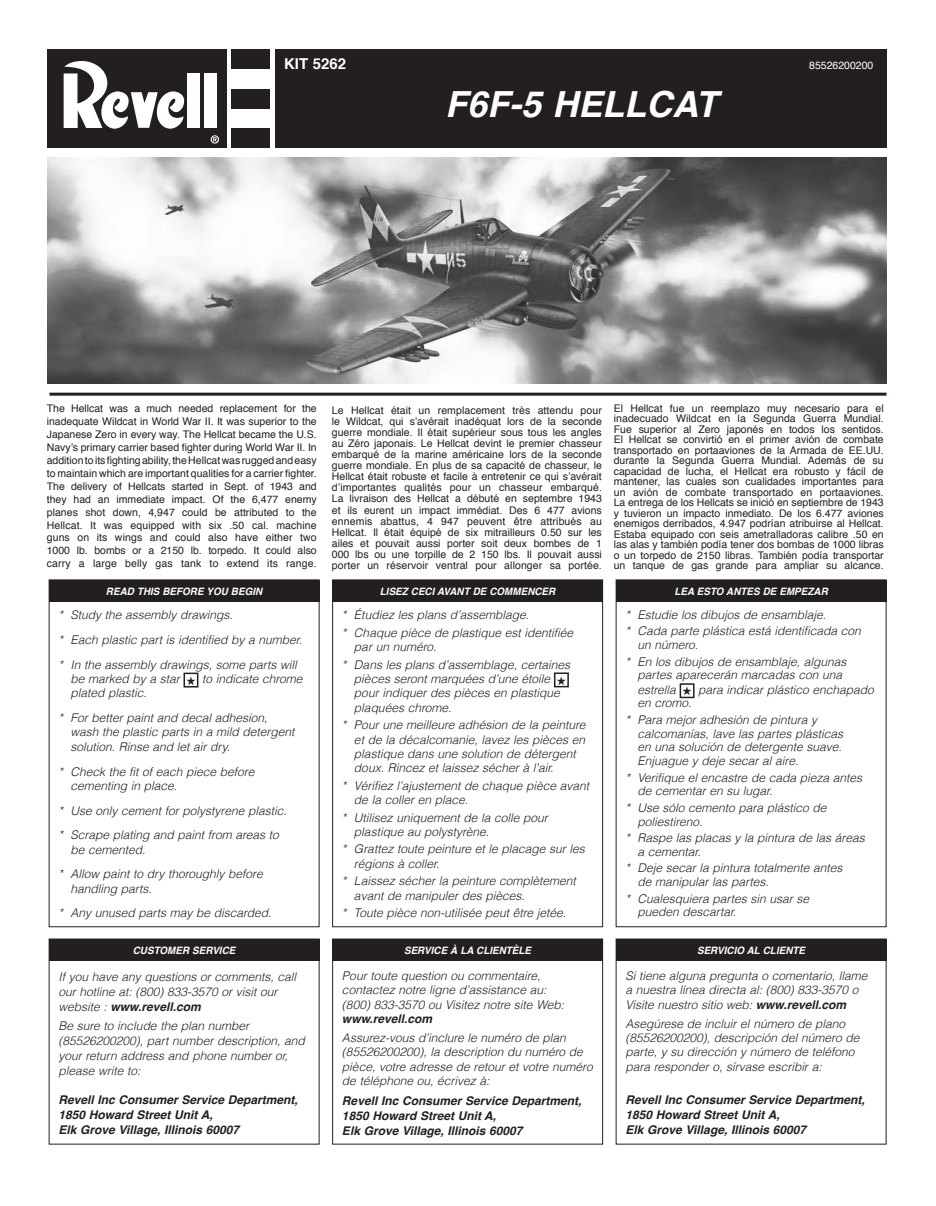
<style>
.page{position:relative;width:936px;height:1206px;background:#fff}
.page>*{position:absolute;margin:0;border:0;box-sizing:border-box;transform-origin:0 0}
.t1{font:italic 700 36px "Helvetica";color:#fff}
.t2{font:700 15px "Helvetica";color:#fff}
.t3{font:italic 300 12px/14.4px "Helvetica";color:#231f20}
.t4{font:italic 700 12px/15px "Helvetica";color:#231f20}
.t5{font:10.5px/10.5px "Helvetica";letter-spacing:.01em;color:#231f20;text-align:justify}
.t6{font:10.5px "Helvetica";color:#fff}
.t7{font:italic 700 10.2px "Helvetica";color:#fff}
.s1{font-weight:700}
</style>
<div class="page">
<img style="left:48px;top:158px;width:838px;height:225px">
<div style="left:47px;top:50px;width:180px;height:98px;background:#231f20"></div>
<div style="left:231px;top:50px;width:38px;height:19px;background:#231f20"></div>
<div style="left:231px;top:89px;width:38px;height:20px;background:#231f20"></div>
<div style="left:231px;top:129px;width:38px;height:19px;background:#231f20"></div>
<div style="left:187px;top:73px;width:12px;height:54px;background:#fff"></div>
<div style="left:204px;top:73px;width:12px;height:54px;background:#fff"></div>
<svg style="left:211px;top:135px;width:8px;height:9px"></svg>
<svg style="left:64px;top:61px;width:120px;height:68px"></svg>
<div style="left:275px;top:50px;width:611px;height:98px;background:#231f20"></div>
<hr style="left:49px;top:393px;width:837px;height:3px;background:#231f20">
<div style="left:49px;top:580px;width:270px;height:22px;background:#231f20"></div>
<div style="left:184px;top:673px;width:14px;height:15px;border:2px solid #231f20"></div>
<div style="left:49px;top:580px;width:271px;height:347px;border:1px solid #231f20"></div>
<div style="left:332px;top:580px;width:271px;height:22px;background:#231f20"></div>
<div style="left:554px;top:673px;width:15px;height:14px;border:2px solid #231f20"></div>
<div style="left:332px;top:580px;width:271px;height:347px;border:1px solid #231f20"></div>
<div style="left:616px;top:580px;width:270px;height:22px;background:#231f20"></div>
<div style="left:680px;top:683px;width:15px;height:15px;border:2px solid #231f20"></div>
<div style="left:616px;top:580px;width:270px;height:347px;border:1px solid #231f20"></div>
<div style="left:49px;top:939px;width:270px;height:22px;background:#231f20"></div>
<div style="left:49px;top:939px;width:271px;height:206px;border:1px solid #231f20"></div>
<div style="left:332px;top:939px;width:271px;height:22px;background:#231f20"></div>
<div style="left:332px;top:939px;width:271px;height:206px;border:1px solid #231f20"></div>
<div style="left:616px;top:939px;width:270px;height:22px;background:#231f20"></div>
<div style="left:616px;top:939px;width:270px;height:206px;border:1px solid #231f20"></div>
<p class="t2" style="left:284px;top:52px;width:64px">KIT 5262</p>
<p class="t6" style="left:809px;top:57px;width:66px">85526200200</p>
<h1 class="t1" style="left:445px;top:75px;width:274px">F6F-5 HELLCAT</h1>
<p class="t5" style="left:47px;top:403px;width:272px;line-height:12.9px">The Hellcat was a much needed replacement for the inadequate Wildcat in World War II. It was superior to the Japanese Zero in every way. The Hellcat became the U.S.<br>Navy’s primary carrier based fighter during World War II. In addition to its fighting ability, the Hellcat was rugged and easy to maintain which are important qualities for a carrier fighter.<br>The delivery of Hellcats started in Sept. of 1943 and they had an immediate impact. Of the 6,477 enemy planes shot down, 4,947 could be attributed to the Hellcat. It was equipped with six .50 cal. machine guns on its wings and could also have either two 1000 lb. bombs or a 2150 lb. torpedo. It could also carry a large belly gas tank to extend its range.</p>
<p class="t5" style="left:332px;top:405px;width:272px;line-height:11.1px">Le Hellcat était un remplacement très attendu pour le Wildcat, qui s’avérait inadéquat lors de la seconde guerre mondiale. Il était supérieur sous tous les angles au Zéro japonais. Le Hellcat devint le premier chasseur embarqué de la marine américaine lors de la seconde guerre mondiale. En plus de sa capacité de chasseur, le Hellcat était robuste et facile à entretenir ce qui s’avérait d’importantes qualités pour un chasseur embarqué.<br>La livraison des Hellcat a débuté en septembre 1943 et ils eurent un impact immédiat. Des 6 477 avions ennemis abattus, 4 947 peuvent être attribués au Hellcat. Il était équipé de six mitrailleurs 0.50 sur les ailes et pouvait aussi porter soit deux bombes de 1<br>000 lbs ou une torpille de 2 150 lbs. Il pouvait aussi porter un réservoir ventral pour allonger sa portée.</p>
<p class="t5" style="left:614px;top:403px;width:272px">El Hellcat fue un reemplazo muy necesario para el inadecuado Wildcat en la Segunda Guerra Mundial.<br>Fue superior al Zero japonés en todos los sentidos.<br>El Hellcat se convirtió en el primer avión de combate transportado en portaaviones de la Armada de EE.UU. durante la Segunda Guerra Mundial. Además de su capacidad de lucha, el Hellcat era robusto y fácil de mantener, las cuales son cualidades importantes para un avión de combate transportado en portaaviones.<br>La entrega de los Hellcats se inició en septiembre de 1943 y tuvieron un impacto inmediato. De los 6.477 aviones enemigos derribados, 4.947 podrían atribuirse al Hellcat.<br>Estaba equipado con seis ametralladoras calibre .50 en las alas y también podía tener dos bombas de 1000 libras o un torpedo de 2150 libras. También podía transportar un tanque de gas grande para ampliar su alcance.</p>
<p class="t7" style="left:106px;top:583px;width:158px">READ THIS BEFORE YOU BEGIN</p>
<p class="t3" style="left:58px;top:603px;width:245px;line-height:24.6px">* Study the assembly drawings.<br>* Each plastic part is identified by a number. * In the assembly drawings, some parts will</p>
<p class="t3" style="left:70px;top:672px;width:234px">be marked by a star ★ to indicate chrome plated plastic.</p>
<p class="t3" style="left:70px;top:711px;width:225px;text-indent:-12px">* For better paint and decal adhesion, wash the plastic parts in a mild detergent solution. Rinse and let air dry.</p>
<p class="t3" style="left:70px;top:764px;width:185px;text-indent:-12px">* Check the fit of each piece before cementing in place.</p>
<p class="t3" style="left:58px;top:798px;width:230px;line-height:24.6px">* Use only cement for polystyrene plastic. * Scrape plating and paint from areas to</p>
<p class="t3" style="left:58px;top:837px;width:206px;line-height:24.6px;text-indent:12px">be cemented.<br>* Allow paint to dry thoroughly before</p>
<p class="t3" style="left:58px;top:876px;width:215px;line-height:24.6px;text-indent:12px">handling parts.<br>* Any unused parts may be discarded.</p>
<p class="t7" style="left:380px;top:583px;width:177px">LISEZ CECI AVANT DE COMMENCER</p>
<p class="t3" style="left:342px;top:606px;width:233px;line-height:17.4px">* Étudiez les plans d’assemblage.<br>* Chaque pièce de plastique est identifiée</p>
<p class="t3" style="left:342px;top:638px;width:230px;line-height:17.4px;text-indent:12px">par un numéro.<br>* Dans les plans d’assemblage, certaines</p>
<p class="t3" style="left:354px;top:671px;width:214px">pièces seront marquées d’une étoile ★ pour indiquer des pièces en plastique plaquées chrome.</p>
<p class="t3" style="left:354px;top:718px;width:233px;text-indent:-12px">* Pour une meilleure adhésion de la peinture et de la décalcomanie, lavez les pièces en plastique dans une solution de détergent doux. Rincez et laissez sécher à l’air.</p>
<p class="t3" style="left:354px;top:778px;width:237px;text-indent:-12px">* Vérifiez l’ajustement de chaque pièce avant de la coller en place.</p>
<p class="t3" style="left:354px;top:810px;width:195px;text-indent:-12px">* Utilisez uniquement de la colle pour plastique au polystyrène.</p>
<p class="t3" style="left:354px;top:842px;width:232px;text-indent:-12px">* Grattez toute peinture et le placage sur les régions à coller.</p>
<p class="t3" style="left:354px;top:874px;width:223px;text-indent:-12px">* Laissez sécher la peinture complètement avant de manipuler des pièces.</p>
<p class="t3" style="left:342px;top:905px;width:226px">* Toute pièce non-utilisée peut être jetée.</p>
<p class="t7" style="left:674px;top:583px;width:155px">LEA ESTO ANTES DE EMPEZAR</p>
<p class="t3" style="left:625px;top:606px;width:237px;line-height:16.6px">* Estudie los dibujos de ensamblaje.<br>* Cada parte plástica está identificada con</p>
<p class="t3" style="left:625px;top:636px;width:223px;line-height:16.6px;text-indent:12px">un número.<br>* En los dibujos de ensamblaje, algunas</p>
<p class="t3" style="left:637px;top:668px;width:238px">partes aparecerán marcadas con una estrella ★ para indicar plástico enchapado en cromo.</p>
<p class="t3" style="left:637px;top:713px;width:207px;line-height:13.6px;text-indent:-12px">* Para mejor adhesión de pintura y calcomanías, lave las partes plásticas en una solución de detergente suave.<br>Enjuague y deje secar al aire.</p>
<p class="t3" style="left:637px;top:771px;width:226px;line-height:13.6px;text-indent:-12px">* Verifique el encastre de cada pieza antes de cementar en su lugar.</p>
<p class="t3" style="left:637px;top:801px;width:191px;line-height:13.6px;text-indent:-12px">* Use sólo cemento para plástico de poliestireno.</p>
<p class="t3" style="left:637px;top:831px;width:229px;line-height:13.6px;text-indent:-12px">* Raspe las placas y la pintura de las áreas a cementar.</p>
<p class="t3" style="left:637px;top:861px;width:207px;line-height:13.6px;text-indent:-12px">* Deje secar la pintura totalmente antes de manipular las partes.</p>
<p class="t3" style="left:637px;top:892px;width:173px;line-height:13.6px;text-indent:-12px">* Cualesquiera partes sin usar se pueden descartar.</p>
<p class="t7" style="left:133px;top:942px;width:104px">CUSTOMER SERVICE</p>
<p class="t3" style="left:58px;top:969px;width:239px;line-height:15px">If you have any questions or comments, call our hotline at: (800) 833-3570 or visit our website : <span class="s1">www.revell.com</span></p>
<p class="t3" style="left:58px;top:1018px;width:248px;line-height:15px">Be sure to include the plan number (85526200200), part number description, and your return address and phone number or, please write to:</p>
<p class="t4" style="left:58px;top:1092px;width:241px">Revell Inc Consumer Service Department,<br>1850 Howard Street Unit A,<br>Elk Grove Village, Illinois 60007</p>
<p class="t7" style="left:404px;top:942px;width:129px">SERVICE À LA CLIENTÈLE</p>
<p class="t3" style="left:342px;top:969px;width:224px">Pour toute question ou commentaire, contactez notre ligne d’assistance au: (800) 833-3570 ou Visitez notre site Web:</p>
<p class="t4" style="left:342px;top:1011px;width:92px">www.revell.com</p>
<p class="t3" style="left:342px;top:1031px;width:252px">Assurez-vous d’inclure le numéro de plan (85526200200), la description du numéro de pièce, votre adresse de retour et votre numéro de téléphone ou, écrivez à:</p>
<p class="t4" style="left:342px;top:1093px;width:241px">Revell Inc Consumer Service Department,<br>1850 Howard Street Unit A,<br>Elk Grove Village, Illinois 60007</p>
<p class="t7" style="left:697px;top:942px;width:109px">SERVICIO AL CLIENTE</p>
<p class="t3" style="left:625px;top:969px;width:243px">Si tiene alguna pregunta o comentario, llame a nuestra línea directa al: (800) 833-3570 o<br>Visite nuestro sitio web: <span class="s1">www.revell.com</span></p>
<p class="t3" style="left:625px;top:1016px;width:235px">Asegúrese de incluir el número de plano (85526200200), descripción del número de parte, y su dirección y número de teléfono para responder o, sírvase escribir a:</p>
<p class="t4" style="left:625px;top:1092px;width:241px">Revell Inc Consumer Service Department,<br>1850 Howard Street Unit A,<br>Elk Grove Village, Illinois 60007</p>
</div>
